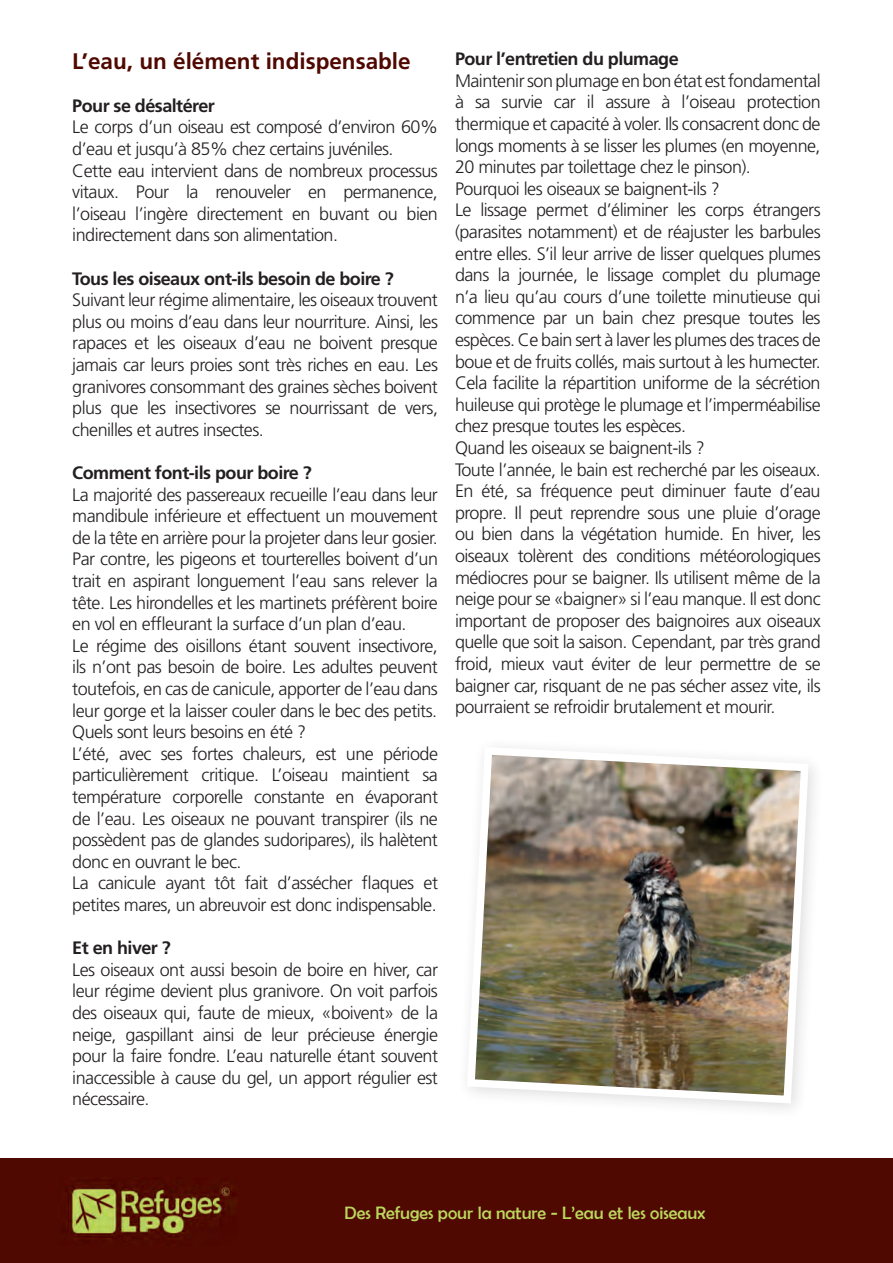
<style>
.page{position:relative;width:893px;height:1263px;background:#fff}
.page>*{position:absolute;margin:0;border:0;box-sizing:border-box;transform-origin:0 0}
.t1{font:700 22.5px "Frutiger";color:#4f0900}
.t2{font:300 18px/21.6px "Frutiger";letter-spacing:-.03em;color:#231f20}
.t3{font:700 18px "Frutiger";letter-spacing:-.03em;color:#231f20}
.t4{font:18px "Berlin Sans FB";color:#bbd75e}
</style>
<div class="page">
<div style="left:0;top:1158px;width:893px;height:105px;background:#4f0900"></div>
<img style="left:71px;top:1177px;width:164px;height:62px">
<img style="left:470px;top:747px;width:342px;height:360px">
<p class="t1" style="left:72px;top:47px;width:340px">L’eau, un élément indispensable</p>
<p class="t3" style="left:72px;top:95px;width:144px">Pour se désaltérer</p>
<p class="t2" style="left:72px;top:116px;width:367px">Le corps d’un oiseau est composé d’environ 60% d’eau et jusqu’à 85% chez certains juvéniles.<br>Cette eau intervient dans de nombreux processus vitaux. Pour la renouveler en permanence, l’oiseau l’ingère directement en buvant ou bien indirectement dans son alimentation.</p>
<p class="t3" style="left:72px;top:268px;width:323px">Tous les oiseaux ont-ils besoin de boire ?</p>
<p class="t2" style="left:72px;top:289px;width:367px;text-align:justify">Suivant leur régime alimentaire, les oiseaux trouvent plus ou moins d’eau dans leur nourriture. Ainsi, les rapaces et les oiseaux d’eau ne boivent presque jamais car leurs proies sont très riches en eau. Les granivores consommant des graines sèches boivent plus que les insectivores se nourrissant de vers, chenilles et autres insectes.</p>
<p class="t3" style="left:72px;top:462px;width:241px">Comment font-ils pour boire ?</p>
<p class="t2" style="left:72px;top:483px;width:367px">La majorité des passereaux recueille l’eau dans leur mandibule inférieure et effectuent un mouvement de la tête en arrière pour la projeter dans leur gosier.<br>Par contre, les pigeons et tourterelles boivent d’un trait en aspirant longuement l’eau sans relever la tête. Les hirondelles et les martinets préfèrent boire en vol en effleurant la surface d’un plan d’eau.<br>Le régime des oisillons étant souvent insectivore, ils n’ont pas besoin de boire. Les adultes peuvent toutefois, en cas de canicule, apporter de l’eau dans leur gorge et la laisser couler dans le bec des petits.<br>Quels sont leurs besoins en été ?<br>L’été, avec ses fortes chaleurs, est une période particulièrement critique. L’oiseau maintient sa température corporelle constante en évaporant de l’eau. Les oiseaux ne pouvant transpirer (ils ne possèdent pas de glandes sudoripares), ils halètent donc en ouvrant le bec.<br>La canicule ayant tôt fait d’assécher flaques et petites mares, un abreuvoir est donc indispensable.</p>
<p class="t3" style="left:72px;top:937px;width:100px">Et en hiver ?</p>
<p class="t2" style="left:72px;top:959px;width:367px;text-align:justify">Les oiseaux ont aussi besoin de boire en hiver, car leur régime devient plus granivore. On voit parfois des oiseaux qui, faute de mieux, «boivent» de la neige, gaspillant ainsi de leur précieuse énergie pour la faire fondre. L’eau naturelle étant souvent inaccessible à cause du gel, un apport régulier est nécessaire.</p>
<p class="t3" style="left:455px;top:48px;width:225px">Pour l’entretien du plumage</p>
<p class="t2" style="left:455px;top:70px;width:367px">Maintenir son plumage en bon état est fondamental à sa survie car il assure à l’oiseau protection thermique et capacité à voler. Ils consacrent donc de longs moments à se lisser les plumes (en moyenne, 20 minutes par toilettage chez le pinson).<br>Pourquoi les oiseaux se baignent-ils ?<br>Le lissage permet d’éliminer les corps étrangers (parasites notamment) et de réajuster les barbules entre elles. S’il leur arrive de lisser quelques plumes dans la journée, le lissage complet du plumage n’a lieu qu’au cours d’une toilette minutieuse qui commence par un bain chez presque toutes les espèces. Ce bain sert à laver les plumes des traces de boue et de fruits collés, mais surtout à les humecter.<br>Cela facilite la répartition uniforme de la sécrétion huileuse qui protège le plumage et l’imperméabilise chez presque toutes les espèces.<br>Quand les oiseaux se baignent-ils ?<br>Toute l’année, le bain est recherché par les oiseaux.<br>En été, sa fréquence peut diminuer faute d’eau propre. Il peut reprendre sous une pluie d’orage ou bien dans la végétation humide. En hiver, les oiseaux tolèrent des conditions météorologiques médiocres pour se baigner. Ils utilisent même de la neige pour se «baigner» si l’eau manque. Il est donc important de proposer des baignoires aux oiseaux quelle que soit la saison. Cependant, par très grand froid, mieux vaut éviter de leur permettre de se baigner car, risquant de ne pas sécher assez vite, ils pourraient se refroidir brutalement et mourir.</p>
<p class="t4" style="left:345px;top:1203px;width:362px">Des Refuges pour la nature - L’eau et les oiseaux</p>
</div>
